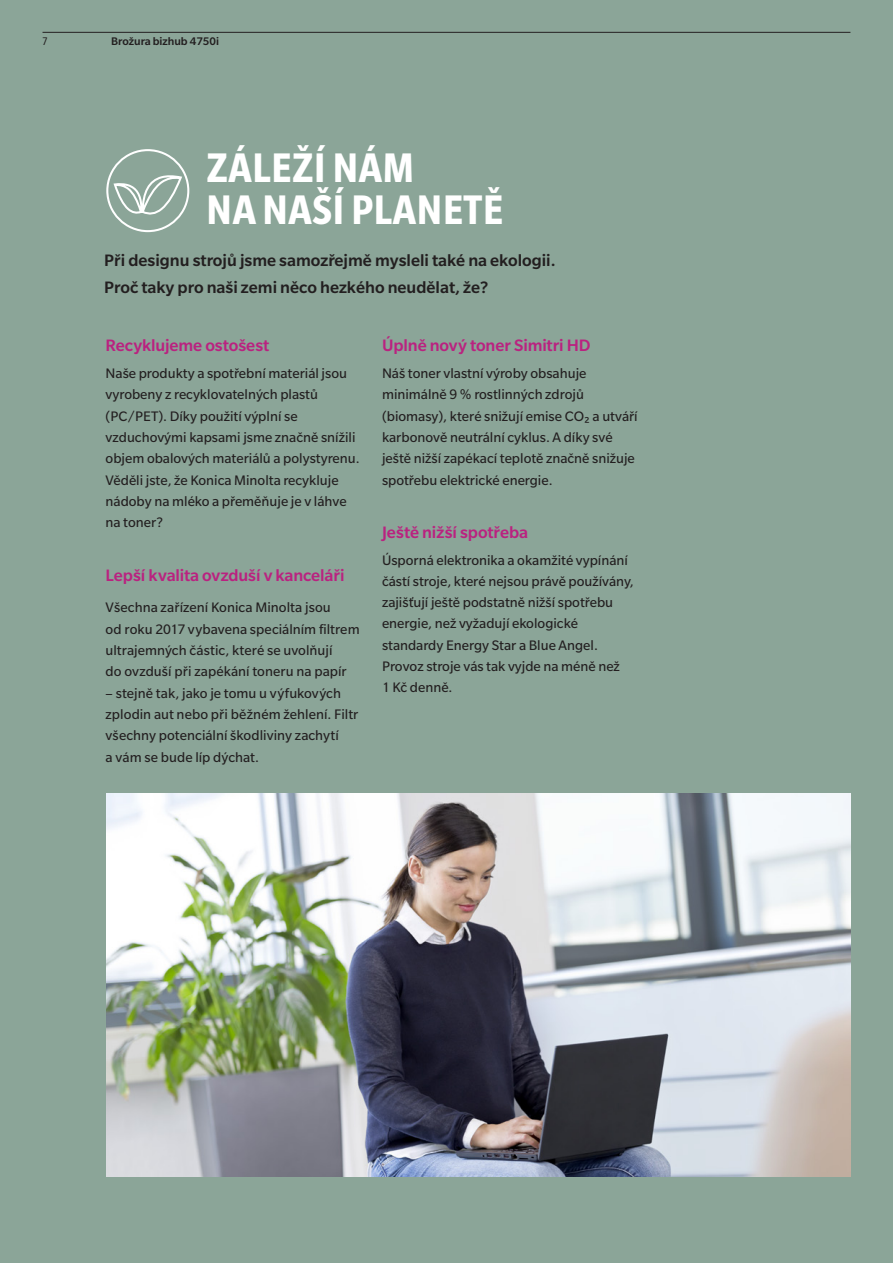
<style>
.page{position:relative;width:893px;height:1263px;background:#8ba598}
.page>*{position:absolute;margin:0;border:0;box-sizing:border-box;transform-origin:0 0}
.Data_Inside_SUBHEAD{font:700 condensed 45px "Slate Pro";letter-spacing:.015em;color:#fff}
.Brochure_Intro_Med_1{font:500 18px "Slate Pro";color:#231f20}
.Brochure_Copyhead_Me{font:500 18px "Slate Pro";letter-spacing:-.005em;color:#ba2280}
.Brochure_Copy_Reg_10{font:15px/21.3px "Slate Pro";color:#231f20}
.t1{font:500 12px "Slate Pro";color:#231f20}
.t2{font:condensed 12px "Slate Pro";color:#231f20}
</style>
<div class="page">
<svg style="left:106px;top:149px;width:84px;height:84px"></svg>
<img style="left:106px;top:793px;width:744px;height:384px">
<hr style="left:43px;top:32px;width:807px;height:1px;background:#231f20">
<p class="t2" style="left:43px;top:35px;width:7px">7</p>
<p class="t1" style="left:111px;top:35px;width:109px">Brožura bizhub 4750i</p>
<p class="Data_Inside_SUBHEAD" style="left:207px;top:144px;width:209px">ZÁLEŽÍ NÁM</p>
<p class="Data_Inside_SUBHEAD" style="left:207px;top:186px;width:298px">NA NAŠÍ PLANETĚ</p>
<p class="Brochure_Intro_Med_1" style="left:104px;top:251px;width:453px">Při designu strojů jsme samozřejmě mysleli také na ekologii.</p>
<p class="Brochure_Intro_Med_1" style="left:104px;top:277px;width:385px">Proč taky pro naši zemi něco hezkého neudělat, že?</p>
<p class="Brochure_Copyhead_Me" style="left:106px;top:336px;width:165px">Recyklujeme ostošest</p>
<p class="Brochure_Copy_Reg_10" style="left:106px;top:363px;width:256px">Naše produkty a spotřební materiál jsou vyrobeny z recyklovatelných plastů (PC/PET). Díky použití výplní se vzduchovými kapsami jsme značně snížili objem obalových materiálů a polystyrenu.<br>Věděli jste, že Konica Minolta recykluje nádoby na mléko a přeměňuje je v láhve na toner?</p>
<p class="Brochure_Copyhead_Me" style="left:106px;top:565px;width:240px">Lepší kvalita ovzduší v kanceláři</p>
<p class="Brochure_Copy_Reg_10" style="left:106px;top:597px;width:256px">Všechna zařízení Konica Minolta jsou<br>od roku 2017 vybavena speciálním filtrem ultrajemných částic, které se uvolňují<br>do ovzduší při zapékání toneru na papír</p>
<p class="Brochure_Copy_Reg_10" style="left:106px;top:682px;width:254px">– stejně tak, jako je tomu u výfukových zplodin aut nebo při běžném žehlení. Filtr všechny potenciální škodliviny zachytí<br>a vám se bude líp dýchat.</p>
<p class="Brochure_Copyhead_Me" style="left:382px;top:336px;width:210px">Úplně nový toner Simitri HD</p>
<p class="Brochure_Copy_Reg_10" style="left:382px;top:363px;width:257px">Náš toner vlastní výroby obsahuje minimálně 9 % rostlinných zdrojů (biomasy), které snižují emise CO₂ a utváří karbonově neutrální cyklus. A díky své ještě nižší zapékací teplotě značně snižuje spotřebu elektrické energie.</p>
<p class="Brochure_Copyhead_Me" style="left:382px;top:522px;width:148px">Ještě nižší spotřeba</p>
<p class="Brochure_Copy_Reg_10" style="left:382px;top:549px;width:253px">Úsporná elektronika a okamžité vypínání částí stroje, které nejsou právě používány, zajišťují ještě podstatně nižší spotřebu energie, než vyžadují ekologické standardy Energy Star a Blue Angel.<br>Provoz stroje vás tak vyjde na méně než<br>1 Kč denně.</p>
</div>
